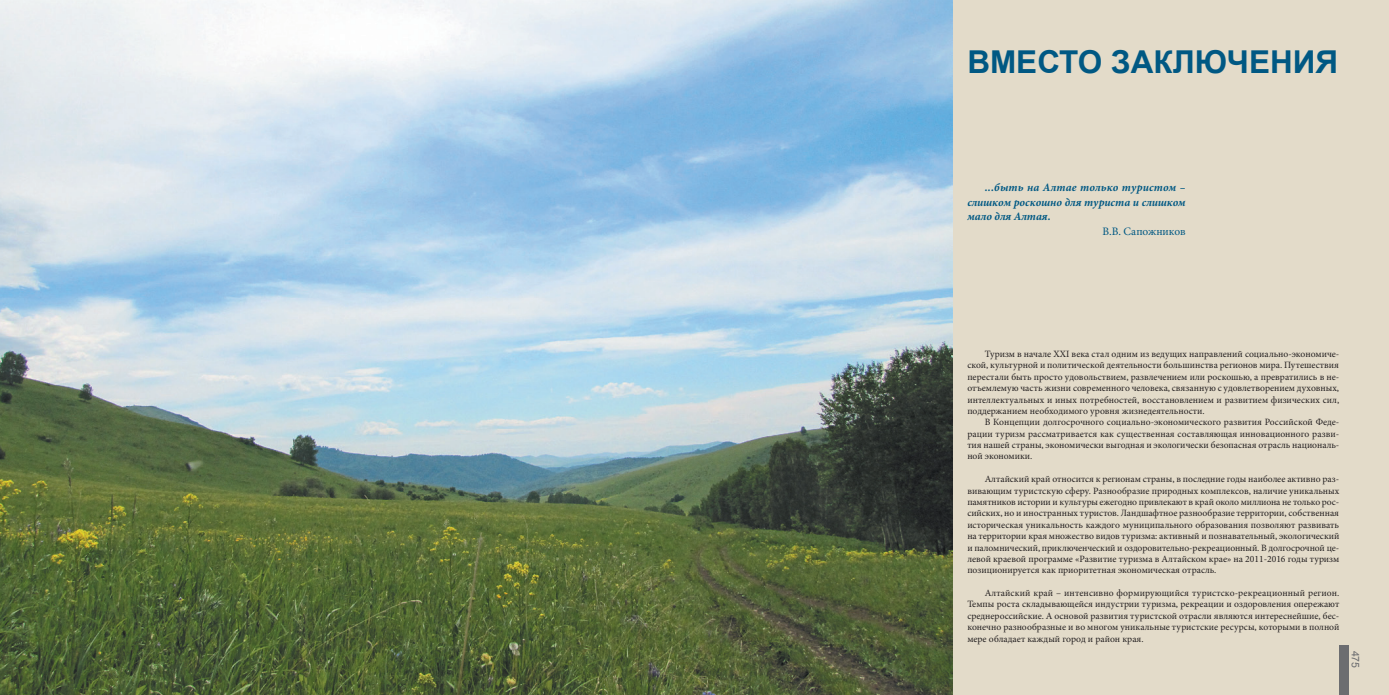
<style>
.page{position:relative;width:1389px;height:695px;background:#fff}
.page>*{position:absolute;margin:0;border:0;box-sizing:border-box;transform-origin:0 0}
.t1{font:700 31.5px "Arial";color:#005883}
.t2{font:italic 700 11.38px/14.9px "Minion Pro";color:#005883;text-align:justify}
.t3{font:11.38px "Minion Pro";color:#005883}
.t4{font:10.5px "Arial";color:#6c6d70}
.t5{font:9.62px/11.4px "Minion Pro";color:#231f20;text-align:justify}
</style>
<div class="page">
<div style="left:952px;top:0;width:437px;height:694px;background:#e3dbc9"></div>
<div style="left:1339px;top:645px;width:10px;height:49px;background:#6c6d70"></div>
<img style="left:0;top:0;width:952px;height:694px">
<h1 class="t1" style="left:967px;top:40px;width:372px">Вместо заключения</h1>
<p class="t2" style="left:967px;top:180px;width:220px;text-indent:17px">...быть на Алтае только туристом – слишком роскошно для туриста и слишком мало для Алтая.</p>
<p class="t3" style="left:1102px;top:225px;width:85px">В.В. Сапожников</p>
<p class="t5" style="left:967px;top:348px;width:374px;text-indent:17px">Туризм в начале XXI века стал одним из ведущих направлений социально-экономиче&shy;ской, культурной и политической деятельности большинства регионов мира. Путешествия перестали быть просто удовольствием, развлечением или роскошью, а превратились в не&shy;отъемлемую часть жизни современного человека, связанную с удовлетворением духовных, интеллектуальных и иных потребностей, восстановлением и развитием физических сил, поддержанием необходимого уровня жизнедеятельности.</p>
<p class="t5" style="left:967px;top:417px;width:374px;text-indent:17px">В Концепции долгосрочного социально-экономического развития Российской Феде&shy;рации туризм рассматривается как существенная составляющая инновационного разви&shy;тия нашей страны, экономически выгодная и экологически безопасная отрасль националь&shy;ной экономики.</p>
<p class="t5" style="left:967px;top:474px;width:374px;text-indent:17px">Алтайский край относится к регионам страны, в последние годы наиболее активно раз&shy;вивающим туристскую сферу. Разнообразие природных комплексов, наличие уникальных памятников истории и культуры ежегодно привлекают в край около миллиона не только рос&shy;сийских, но и иностранных туристов. Ландшафтное разнообразие территории, собственная историческая уникальность каждого муниципального образования позволяют развивать на территории края множество видов туризма: активный и познавательный, экологический и паломнический, приключенческий и оздоровительно-рекреационный. В долгосрочной це&shy;левой краевой программе «Развитие туризма в Алтайском крае» на 2011-2016 годы туризм позиционируется как приоритетная экономическая отрасль.</p>
<p class="t5" style="left:967px;top:587px;width:374px;text-indent:17px">Алтайский край – интенсивно формирующийся туристско-рекреационный регион.<br>Темпы роста складывающейся индустрии туризма, рекреации и оздоровления опережают среднероссийские. А основой развития туристской отрасли являются интереснейшие, бес&shy;конечно разнообразные и во многом уникальные туристские ресурсы, которыми в полной мере обладает каждый город и район края.</p>
<p class="t4" style="left:1362px;top:650px;width:19px;rotate:90deg">475</p>
</div>
